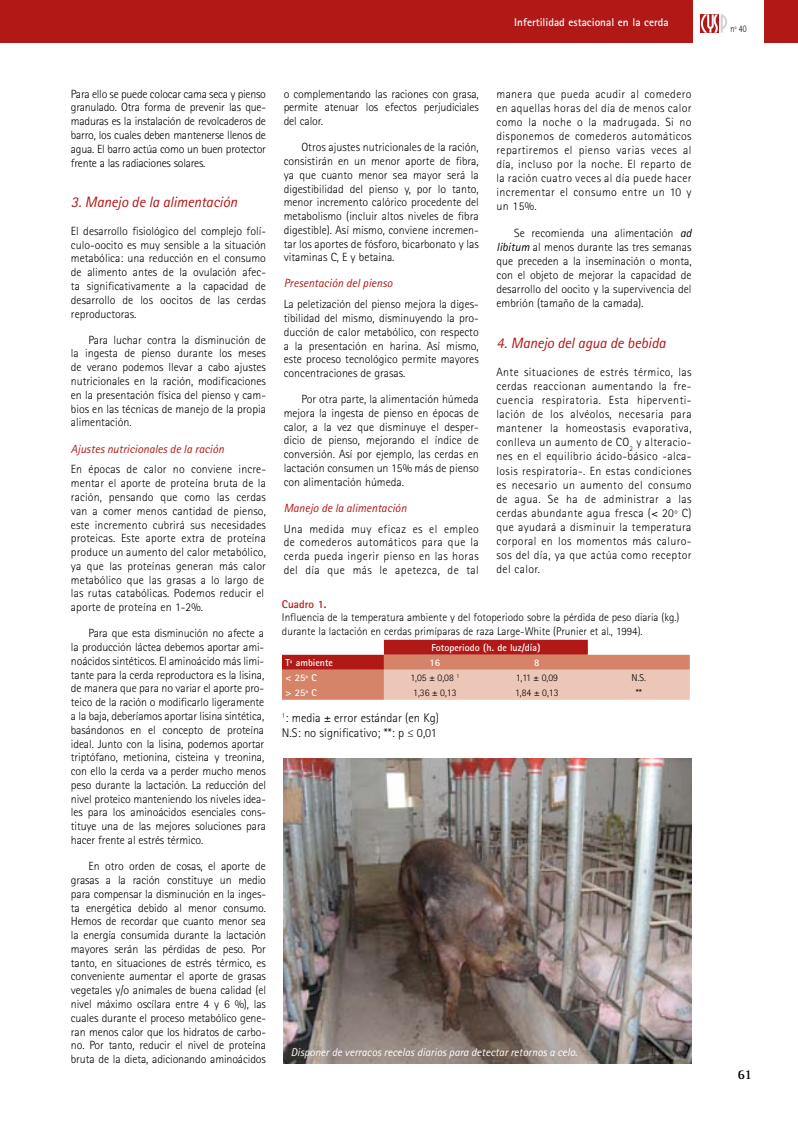
<style>
.page{position:relative;width:798px;height:1134px;background:#fff}
.page>*{position:absolute;margin:0;border:0;box-sizing:border-box;transform-origin:0 0}
.p_ladillo_2{font:italic 15px "Rotis Sans Serif";letter-spacing:-.01em;color:#b01916}
.t1{font:700 13.75px "Rotis Serif";color:#000}
.texto_exterior_y_pie{font:300 12.5px "Rotis Sans Serif";color:#000}
.texto{font:300 11.88px/13.8px "Rotis Sans Serif";color:#000;text-align:justify}
.p_ladillo_3{font:italic 11.88px "Rotis Sans Serif";color:#b01916}
.texto_exterior_y_pie-2{font:300 11.25px/13.5px "Rotis Sans Serif";color:#000}
.credito_de_las_fotos{font:italic 11.25px "Rotis Sans Serif";color:#fff}
.t2{font:700 11.25px "Rotis Sans Serif";color:#fff}
.título{font:700 11.25px "Rotis Sans Serif";color:#b01916}
.cabecera_de_tabla{font:700 10px "Rotis Sans Serif";color:#fff}
.texto_tabla{font:300 10px "Rotis Sans Serif";color:#000}
.texto_tabla-2{font:300 10px "Rotis Sans Serif";color:#000;scale:.8 1}
.s1{font-weight:400;font-style:italic}
.s2{font-family:"Helvetica Neue LT Std";font-stretch:condensed}
</style>
<div class="page">
<div style="left:0;top:0;width:797px;height:43px;background:#b01916"></div>
<div style="left:693px;top:0;width:71px;height:45px;background:#fff"></div>
<svg style="left:700px;top:14px;width:27px;height:19px"></svg>
<img style="left:283px;top:758px;width:408px;height:305px">
<svg style="left:282px;top:640px;width:407px;height:60px;background:#dc988a"></svg>
<p class="t2" style="left:514px;top:15px;width:156px">Infertilidad estacional en la cerda</p>
<p class="texto" style="left:71px;top:87px;width:196px">Para ello se puede colocar cama seca y pienso granulado. Otra forma de prevenir las que&shy;maduras es la instalación de revolcaderos de barro, los cuales deben mantenerse llenos de agua. El barro actúa como un buen protector frente a las radiaciones solares.</p>
<p class="p_ladillo_2" style="left:71px;top:193px;width:168px">3. Manejo de la alimentación</p>
<p class="texto" style="left:71px;top:224px;width:196px">El desarrollo fisiológico del complejo folí&shy;culo-oocito es muy sensible a la situación metabólica: una reducción en el consumo de alimento antes de la ovulación afec&shy;ta significativamente a la capacidad de desarrollo de los oocitos de las cerdas reproductoras.</p>
<p class="texto" style="left:71px;top:333px;width:196px;text-indent:18px">Para luchar contra la disminución de la ingesta de pienso durante los meses de verano podemos llevar a cabo ajustes nutricionales en la ración, modificaciones en la presentación física del pienso y cam&shy;bios en las técnicas de manejo de la propia alimentación.</p>
<p class="p_ladillo_3" style="left:71px;top:441px;width:155px">Ajustes nutricionales de la ración</p>
<p class="texto" style="left:71px;top:462px;width:196px;text-align:left">En épocas de calor no conviene incre&shy;mentar el aporte de proteína bruta de la ración, pensando que como las cerdas van a comer menos cantidad de pienso, este incremento cubrirá sus necesidades proteicas. Este aporte extra de proteína produce un aumento del calor metabólico, ya que las proteínas generan más calor metabólico que las grasas a lo largo de las rutas catabólicas. Podemos reducir el aporte de proteína en 1-2%.</p>
<p class="texto" style="left:71px;top:626px;width:196px;text-align:left;text-indent:18px">Para que esta disminución no afecte a la producción láctea debemos aportar ami&shy;noácidos sintéticos. El aminoácido más limi&shy;tante para la cerda reproductora es la lisina, de manera que para no variar el aporte pro&shy;teico de la ración o modificarlo ligeramente a la baja, deberíamos aportar lisina sintética, basándonos en el concepto de proteína ideal. Junto con la lisina, podemos aportar triptófano, metionina, cisteina y treonina, con ello la cerda va a perder mucho menos peso durante la lactación. La reducción del nivel proteico manteniendo los niveles idea&shy;les para los aminoácidos esenciales cons&shy;tituye una de las mejores soluciones para hacer frente al estrés térmico.</p>
<p class="texto" style="left:71px;top:859px;width:196px;text-indent:18px">En otro orden de cosas, el aporte de grasas a la ración constituye un medio para compensar la disminución en la inges&shy;ta energética debido al menor consumo.<br>Hemos de recordar que cuanto menor sea la energía consumida durante la lactación mayores serán las pérdidas de peso. Por tanto, en situaciones de estrés térmico, es conveniente aumentar el aporte de grasas vegetales y/o animales de buena calidad (el nivel máximo oscílara entre 4 y 6 %), las cuales durante el proceso metabólico gene&shy;ran menos calor que los hidratos de carbo&shy;no. Por tanto, reducir el nivel de proteína bruta de la dieta, adicionando aminoácidos</p>
<p class="texto" style="left:283px;top:87px;width:196px">o complementando las raciones con grasa, permite atenuar los efectos perjudiciales del calor.</p>
<p class="texto" style="left:283px;top:140px;width:196px;text-indent:18px">Otros ajustes nutricionales de la ración, consistirán en un menor aporte de fibra, ya que cuanto menor sea mayor será la digestibilidad del pienso y, por lo tanto, menor incremento calórico procedente del metabolismo (incluir altos niveles de fibra digestible). Así mismo, conviene incremen&shy;tar los aportes de fósforo, bicarbonato y las vitaminas C, E y betaina.</p>
<p class="p_ladillo_3" style="left:283px;top:276px;width:110px">Presentación del pienso</p>
<p class="texto" style="left:283px;top:297px;width:196px">La peletización del pienso mejora la diges&shy;tibilidad del mismo, disminuyendo la pro&shy;ducción de calor metabólico, con respecto a la presentación en harina. Así mismo, este proceso tecnológico permite mayores concentraciones de grasas.</p>
<p class="texto" style="left:283px;top:392px;width:196px;text-indent:18px">Por otra parte, la alimentación húmeda mejora la ingesta de pienso en épocas de calor, a la vez que disminuye el desper&shy;dicio de pienso, mejorando el índice de conversión. Así por ejemplo, las cerdas en lactación consumen un 15% más de pienso con alimentación húmeda.</p>
<p class="p_ladillo_3" style="left:283px;top:501px;width:124px">Manejo de la alimentación</p>
<p class="texto" style="left:283px;top:522px;width:196px">Una medida muy eficaz es el empleo de comederos automáticos para que la cerda pueda ingerir pienso en las horas del día que más le apetezca, de tal</p>
<p class="texto" style="left:496px;top:87px;width:196px;line-height:14.1px">manera que pueda acudir al comedero en aquellas horas del día de menos calor como la noche o la madrugada. Si no disponemos de comederos automáticos repartiremos el pienso varias veces al día, incluso por la noche. El reparto de la ración cuatro veces al día puede hacer incrementar el consumo entre un 10 y un 15%.</p>
<p class="texto" style="left:496px;top:226px;width:196px;line-height:14.1px;text-indent:18px">Se recomienda una alimentación <span class="s1">ad libitum</span> al menos durante las tres semanas que preceden a la inseminación o monta, con el objeto de mejorar la capacidad de desarrollo del oocito y la supervivencia del embrión (tamaño de la camada).</p>
<p class="p_ladillo_2" style="left:496px;top:334px;width:171px">4. Manejo del agua de bebida</p>
<p class="texto" style="left:496px;top:365px;width:196px;line-height:14.1px">Ante situaciones de estrés térmico, las cerdas reaccionan aumentando la fre&shy;cuencia respiratoria. Esta hiperventi&shy;lación de los alvéolos, necesaria para mantener la homeostasis evaporativa, conlleva un aumento de CO<sub>2</sub> y alteracio&shy;nes en el equilibrio ácido-básico -alca&shy;losis respiratoria-. En estas condiciones es necesario un aumento del consumo de agua. Se ha de administrar a las cerdas abundante agua fresca ( 20º C) que ayudará a disminuir la temperatura corporal en los momentos más caluro&shy;sos del día, ya que actúa como receptor del calor.</p>
<p class="título" style="left:282px;top:597px;width:46px">Cuadro 1.</p>
<p class="texto_exterior_y_pie-2" style="left:282px;top:611px;width:399px">Influencia de la temperatura ambiente y del fotoperiodo sobre la pérdida de peso diaria (kg.) durante la lactación en cerdas primíparas de raza Large-White (Prunier et al., 1994).</p>
<p class="cabecera_de_tabla" style="left:431px;top:641px;width:111px">Fotoperiodo (h. de luz/día)</p>
<p class="cabecera_de_tabla" style="left:285px;top:656px;width:49px">Tª ambiente</p>
<p class="cabecera_de_tabla" style="left:429px;top:656px;width:12px">16</p>
<p class="cabecera_de_tabla" style="left:534px;top:656px;width:7px">8</p>
<p class="cabecera_de_tabla" style="left:285px;top:671px;width:33px">&lt; 25º C</p>
<p class="texto_tabla" style="left:410px;top:672px;width:50px">1,05 0,08 <sup>1</sup></p>
<p class="texto_tabla" style="left:515px;top:672px;width:44px">1,11 0,09</p>
<p class="texto_tabla" style="left:631px;top:672px;width:16px">N.S.</p>
<p class="cabecera_de_tabla" style="left:285px;top:686px;width:33px">&gt; 25º C</p>
<p class="texto_tabla" style="left:413px;top:687px;width:45px">1,36 0,13</p>
<p class="texto_tabla" style="left:515px;top:687px;width:45px">1,84 0,13</p>
<p class="texto_tabla" style="left:635px;top:687px;width:8px">**</p>
<p class="texto_exterior_y_pie" style="left:282px;top:711px;width:158px"><sup>1</sup>: media error estándar (en Kg)</p>
<p class="texto_exterior_y_pie" style="left:282px;top:726px;width:156px">N.S: no significativo; **: p <span class="s2">≤</span> 0,01</p>
<p class="credito_de_las_fotos" style="left:291px;top:1045px;width:288px">Disponer de verracos recelas diarios para detectar retornos a celo.</p>
<p class="texto_tabla-2" style="left:730px;top:23px;width:22px">nº 40</p>
<p class="t1" style="left:737px;top:1066px;width:16px">61</p>
</div>
